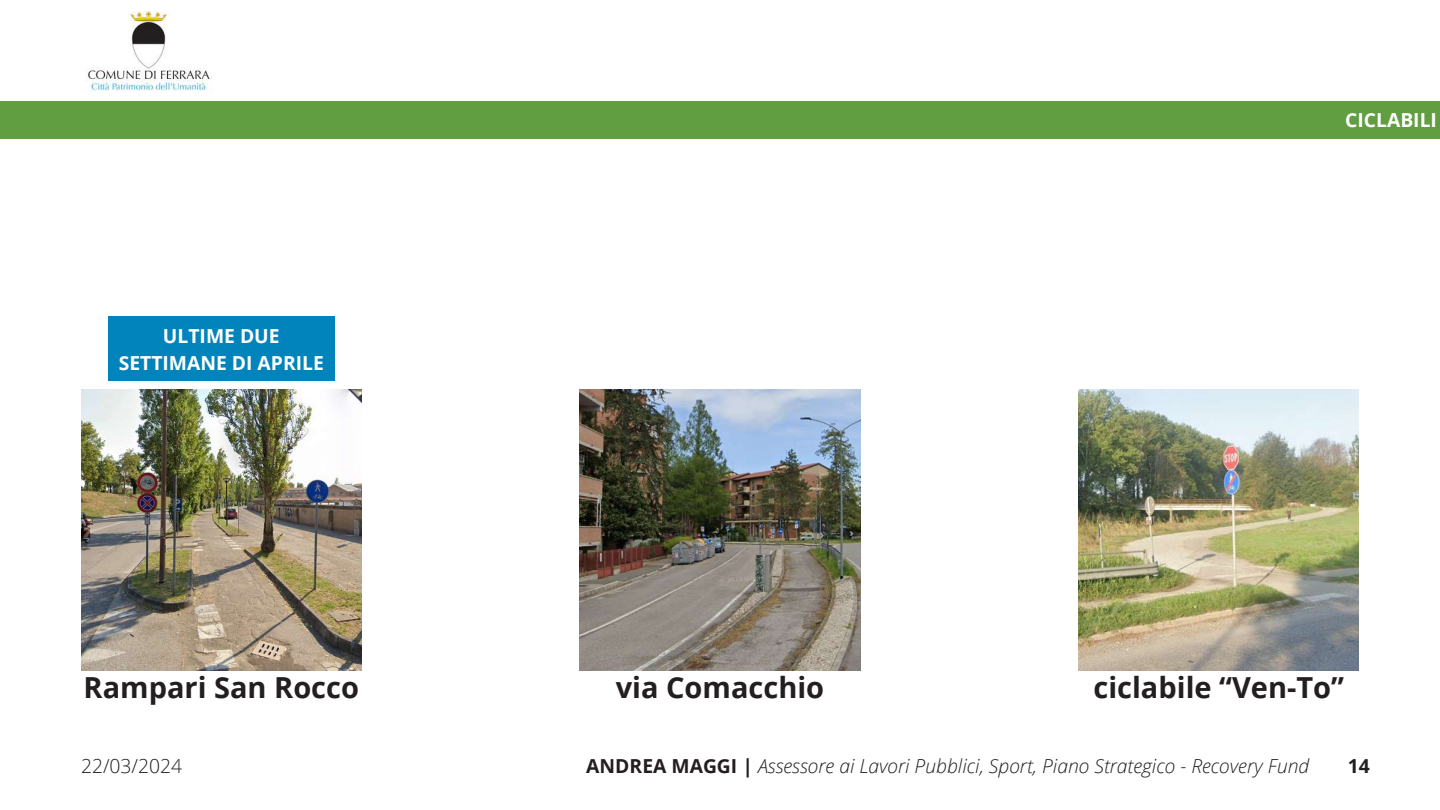
<style>
.page{position:relative;width:1440px;height:810px;background:#fff}
.page>*{position:absolute;margin:0;border:0;box-sizing:border-box;transform-origin:0 0}
.t1{font:700 29px "Open Sans";color:#231e20}
.t2{font:italic 300 19.3px "Open Sans";color:#231e20}
.t3{font:700 19.3px/27px "Open Sans";color:#fff;text-align:center}
.t4{font:300 19.3px "Open Sans";color:#231e20}
.t5{font:700 19.3px "Open Sans";color:#231e20}
.s1{font-weight:700;font-style:normal}
</style>
<div class="page">
<div style="left:0;top:101px;width:1440px;height:38px;background:#619d41"></div>
<img style="left:81px;top:390px;width:281px;height:281px">
<img style="left:580px;top:390px;width:280px;height:281px">
<img style="left:1078px;top:390px;width:281px;height:281px">
<div style="left:108px;top:316px;width:227px;height:65px;background:#0084bb"></div>
<img style="left:86px;top:11px;width:125px;height:82px">
<p class="t3" style="left:119px;top:322px;width:207px">ULTIME DUE<br>SETTIMANE DI APRILE</p>
<p class="t3" style="left:1345px;top:106px;width:93px">CICLABILI</p>
<h1 class="t1" style="left:84px;top:667px;width:277px">Rampari San Rocco</h1>
<h1 class="t1" style="left:616px;top:667px;width:210px">via Comacchio</h1>
<h1 class="t1" style="left:1093px;top:667px;width:252px">ciclabile “Ven-To”</h1>
<p class="t4" style="left:81px;top:753px;width:103px">22/03/2024</p>
<p class="t2" style="left:586px;top:753px;width:724px"><span class="s1">ANDREA MAGGI |</span> Assessore ai Lavori Pubblici, Sport, Piano Strategico - Recovery Fund</p>
<p class="t5" style="left:1348px;top:753px;width:24px">14</p>
</div>
